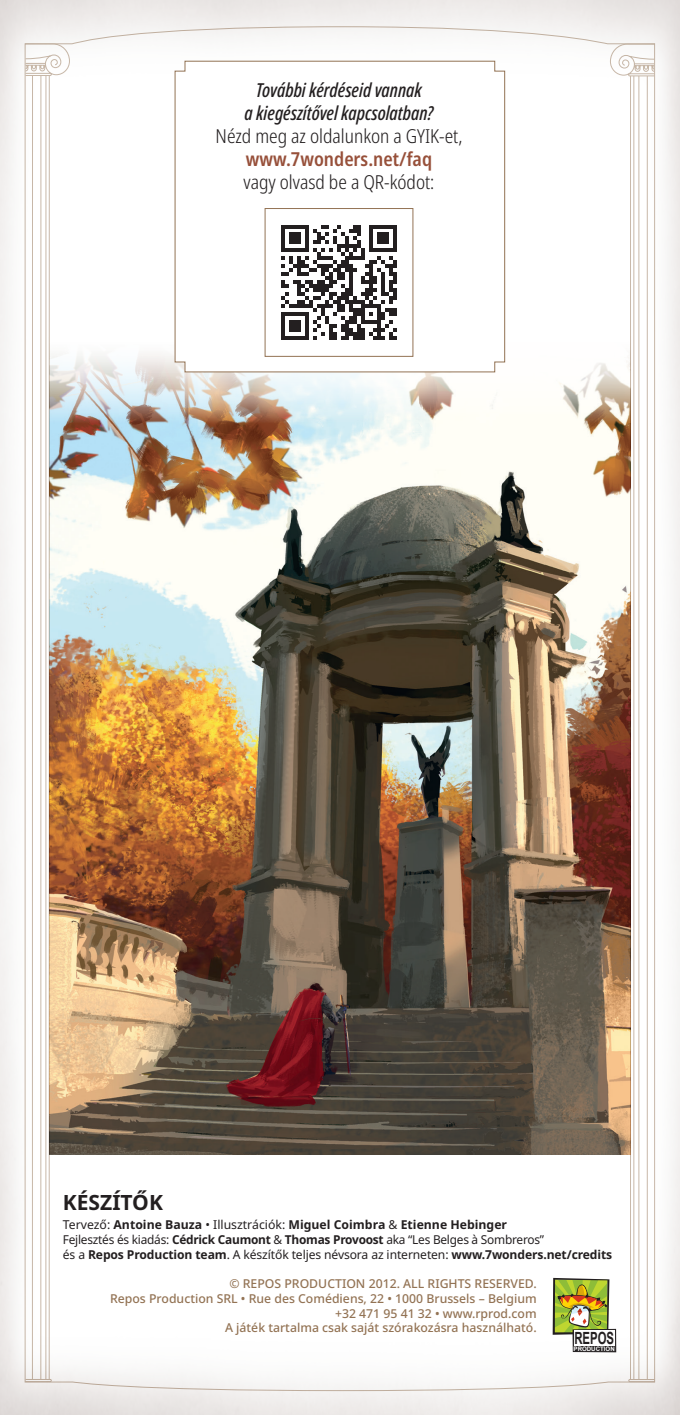
<style>
.page{position:relative;width:680px;height:1415px;background:#fff}
.page>*{position:absolute;margin:0;border:0;box-sizing:border-box;transform-origin:0 0}
.CREDITS_-_TITLE{font:700 21px "Noto Sans";color:#231f20}
.PARAGRAPHE_CENTRE_RE{font:300 condensed 19.25px/23.1px "Noto Sans";color:#231f20;text-align:center}
.t1{font:700 16.8px "Arial";color:#231f20;scale:.68 1}
.CREDITS{font:700 12.25px/14.7px "Noto Sans";letter-spacing:-.01em;color:#231f20}
.LEGAL{font:500 12.25px/14.7px "Noto Sans";color:#937354;text-align:right}
.t2{font:700 6.12px "Arial";color:#fff}
.s1{font-weight:500;font-style:italic;font-stretch:extra-condensed}
.s2{font-weight:600;color:#97503a}
.s3{font-weight:400}
</style>
<div class="page">
<img style="left:0;top:0;width:680px;height:1414px">
<img style="left:49px;top:336px;width:581px;height:818px">
<svg style="left:551px;top:1276px;width:66px;height:76px"></svg>
<div style="left:574px;top:1330px;width:40px;height:15px;background:#fff"></div>
<svg style="left:175px;top:61px;width:330px;height:311px"></svg>
<p class="PARAGRAPHE_CENTRE_RE" style="left:215px;top:79px;width:248px"><span class="s1">További kérdéseid vannak<br>a kiegészítővel kapcsolatban?<br></span>Nézd meg az oldalunkon a GYIK-et, <span class="s2">www.7wonders.net/faq<br></span>vagy olvasd be a QR-kódot:</p>
<p class="CREDITS_-_TITLE" style="left:63px;top:1187px;width:102px">KÉSZÍTŐK</p>
<p class="CREDITS" style="left:63px;top:1217px;width:551px"><span class="s3">Tervező:</span> Antoine Bauza <span class="s3">• Illusztrációk:</span> Miguel Coimbra <span class="s3">&amp;</span> Etienne Hebinger<br><span class="s3">Fejlesztés és kiadás:</span> Cédrick Caumont <span class="s3">&amp;</span> Thomas Provoost <span class="s3">aka “Les Belges à Sombreros”<br>és a</span> Repos Production team<span class="s3">. A készítők teljes névsora az interneten:</span> www.7wonders.net/credits</p>
<p class="LEGAL" style="left:110px;top:1276px;width:428px">© REPOS PRODUCTION 2012. ALL RIGHTS RESERVED.<br>Repos Production SRL • Rue des Comédiens, 22 • 1000 Brussels – Belgium +32 471 95 41 32 • www.rprod.com<br>A játék tartalma csak saját szórakozásra használható.</p>
<h3 class="t1" style="left:574px;top:1327px;width:60px">REPOS</h3>
<p class="t2" style="left:573px;top:1344px;width:43px">PRODUCTION</p>
</div>
